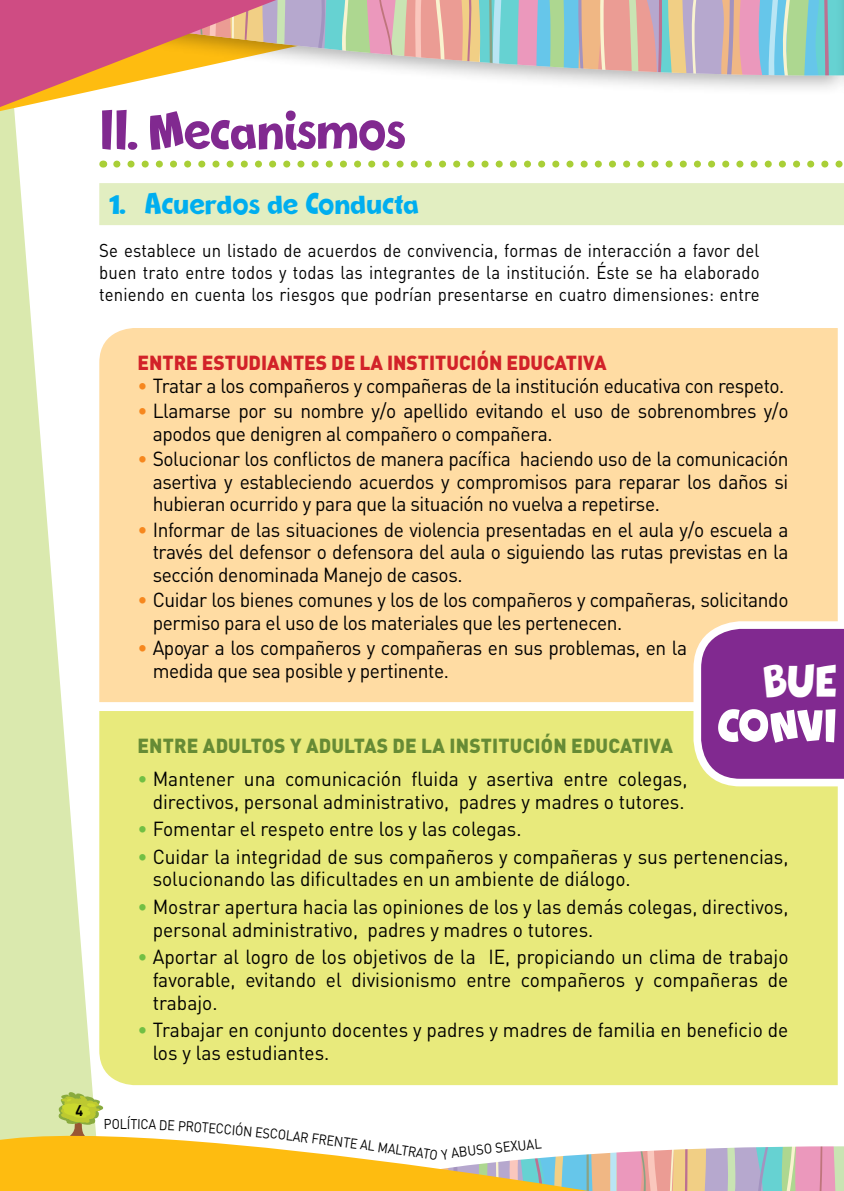
<style>
.page{position:relative;width:844px;height:1191px;background:#fff}
.page>*{position:absolute;margin:0;border:0;box-sizing:border-box;transform-origin:0 0}
.t1{font:61.25px "New Comic BD";letter-spacing:-.02em;color:#812990;scale:.85 1}
.t2{font:51.1px/44.3px "New Comic BD";letter-spacing:-.03em;color:#fff;text-align:right;scale:.9 1}
.t3{font:33.25px "New Comic BD";letter-spacing:-.01em;color:#00aeef;scale:.9 1}
.t4{font:20.12px/22.8px "DIN Pro";letter-spacing:-.02em;color:#000;scale:.95 1}
.t5{font:20.12px/22.8px "DIN Pro";color:#000;scale:.95 1}
.t6{font:900 20.12px "DIN Pro";letter-spacing:.01em;color:#668b35;scale:.95 1}
.t7{font:900 20.12px "DIN Pro";color:#d22229;scale:.95 1}
.t8{font:18.38px/22.1px "DIN Pro";letter-spacing:.01em;color:#000;text-align:justify;scale:.91 1}
.t9{font:700 15.22px "DIN Pro";color:#000;scale:.93 1}
.t10{font:14px "DIN Pro";color:#000;scale:.9 1}
.t11{font:14px "DIN Pro";color:#000;scale:.92 1}
.s1{color:#f6871e}
.s2{color:#71bf44}
</style>
<div class="page">
<svg style="left:0;top:116px;width:103px;height:986px;fill:#dae9ae"></svg>
<svg style="left:0;top:1102px;width:327px;height:89px;fill:#febc10"></svg>
<div style="left:0;top:0;width:843px;height:96px;background:#000;opacity:.3"></div>
<div style="left:834px;top:0;width:9px;height:98px;background:#fcfcfc"></div>
<svg style="left:389px;top:0;width:455px;height:83px;background:#c0c0bc"></svg>
<svg style="left:0;top:0;width:389px;height:116px"></svg>
<div style="left:99px;top:328px;width:738px;height:374px;background:#ffdca3"></div>
<div style="left:99px;top:711px;width:738px;height:374px;background:#e8ea7c"></div>
<svg style="left:117px;top:161px;width:726px;height:7px"></svg>
<div style="left:99px;top:183px;width:744px;height:42px;background:#e2eec1"></div>
<svg style="left:693px;top:621px;width:150px;height:165px;background:#974f9e"></svg>
<svg style="left:57px;top:1091px;width:54px;height:48px"></svg>
<svg style="left:128px;top:1116px;width:81px;height:16px"></svg>
<svg style="left:327px;top:1146px;width:516px;height:45px"></svg>
<h1 class="t1" style="left:99px;top:99px;width:362px">II. Mecanismos</h1>
<h3 class="t3" style="left:109px;top:187px;width:345px">1. Acuerdos de Conducta</h3>
<p class="t8" style="left:99px;top:239px;width:727px">Se establece un listado de acuerdos de convivencia, formas de interacción a favor del buen trato entre todos y todas las integrantes de la institución. Éste se ha elaborado teniendo en cuenta los riesgos que podrían presentarse en cuatro dimensiones: entre</p>
<p class="t9" style="left:75px;top:1100px;width:10px">4</p>
<p class="t7" style="left:137px;top:349px;width:495px">ENTRE ESTUDIANTES DE LA INSTITUCIÓN EDUCATIVA</p>
<p class="t4" style="left:137px;top:373px;width:682px"><span class="s1">•</span> Tratar a los compañeros y compañeras de la institución educativa con respeto.</p>
<p class="t4" style="left:153px;top:398px;width:670px;text-indent:-15px"><span class="s1">•</span> Llamarse por su nombre y/o apellido evitando el uso de sobrenombres y/o apodos que denigren al compañero o compañera.</p>
<p class="t4" style="left:153px;top:446px;width:670px;text-align:justify;text-indent:-15px"><span class="s1">•</span> Solucionar los conflictos de manera pacífica haciendo uso de la comunicación asertiva y estableciendo acuerdos y compromisos para reparar los daños si hubieran ocurrido y para que la situación no vuelva a repetirse.</p>
<p class="t4" style="left:153px;top:517px;width:670px;text-align:justify;text-indent:-15px"><span class="s1">•</span> Informar de las situaciones de violencia presentadas en el aula y/o escuela a través del defensor o defensora del aula o siguiendo las rutas previstas en la sección denominada Manejo de casos.</p>
<p class="t4" style="left:153px;top:588px;width:670px;text-indent:-15px"><span class="s1">•</span> Cuidar los bienes comunes y los de los compañeros y compañeras, solicitando permiso para el uso de los materiales que les pertenecen.</p>
<p class="t4" style="left:153px;top:636px;width:564px;text-indent:-15px"><span class="s1">•</span> Apoyar a los compañeros y compañeras en sus problemas, en la medida que sea posible y pertinente.</p>
<h2 class="t2" style="left:716px;top:660px;width:136px">BUE<br>CONVI</h2>
<p class="t6" style="left:137px;top:732px;width:565px">ENTRE ADULTOS Y ADULTAS DE LA INSTITUCIÓN EDUCATIVA</p>
<p class="t5" style="left:137px;top:766px;width:580px;text-align:right"><span class="s2">•</span> Mantener una comunicación fluida y asertiva entre colegas, directivos, personal administrativo, padres y madres o tutores.</p>
<p class="t5" style="left:137px;top:816px;width:406px"><span class="s2">•</span> Fomentar el respeto entre los y las colegas.</p>
<p class="t5" style="left:153px;top:844px;width:670px;text-indent:-15px"><span class="s2">•</span> Cuidar la integridad de sus compañeros y compañeras y sus pertenencias, solucionando las dificultades en un ambiente de diálogo.</p>
<p class="t5" style="left:153px;top:894px;width:670px;text-indent:-15px"><span class="s2">•</span> Mostrar apertura hacia las opiniones de los y las demás colegas, directivos, personal administrativo, padres y madres o tutores.</p>
<p class="t4" style="left:153px;top:944px;width:670px;text-align:justify;text-indent:-15px"><span class="s2">•</span> Aportar al logro de los objetivos de la IE, propiciando un clima de trabajo favorable, evitando el divisionismo entre compañeros y compañeras de trabajo.</p>
<p class="t5" style="left:153px;top:1017px;width:670px;text-indent:-15px"><span class="s2">•</span> Trabajar en conjunto docentes y padres y madres de familia en beneficio de los y las estudiantes.</p>
<p class="t10" style="left:112px;top:1114px;width:18px">OL</p>
<p class="t10" style="left:209px;top:1118px;width:50px;rotate:5deg">ECCIÓN</p>
<p class="t10" style="left:256px;top:1122px;width:44px;rotate:6deg">ESCOL</p>
<p class="t10" style="left:294px;top:1126px;width:74px;rotate:7deg">AR FRENTE</p>
<p class="t10" style="left:362px;top:1134px;width:64px;rotate:8deg">AL MALTR</p>
<p class="t11" style="left:450px;top:1143px;width:46px;rotate:-7deg">ABUSO</p>
<p class="t11" style="left:494px;top:1138px;width:44px;rotate:-6deg">SEXUA</p>
</div>
